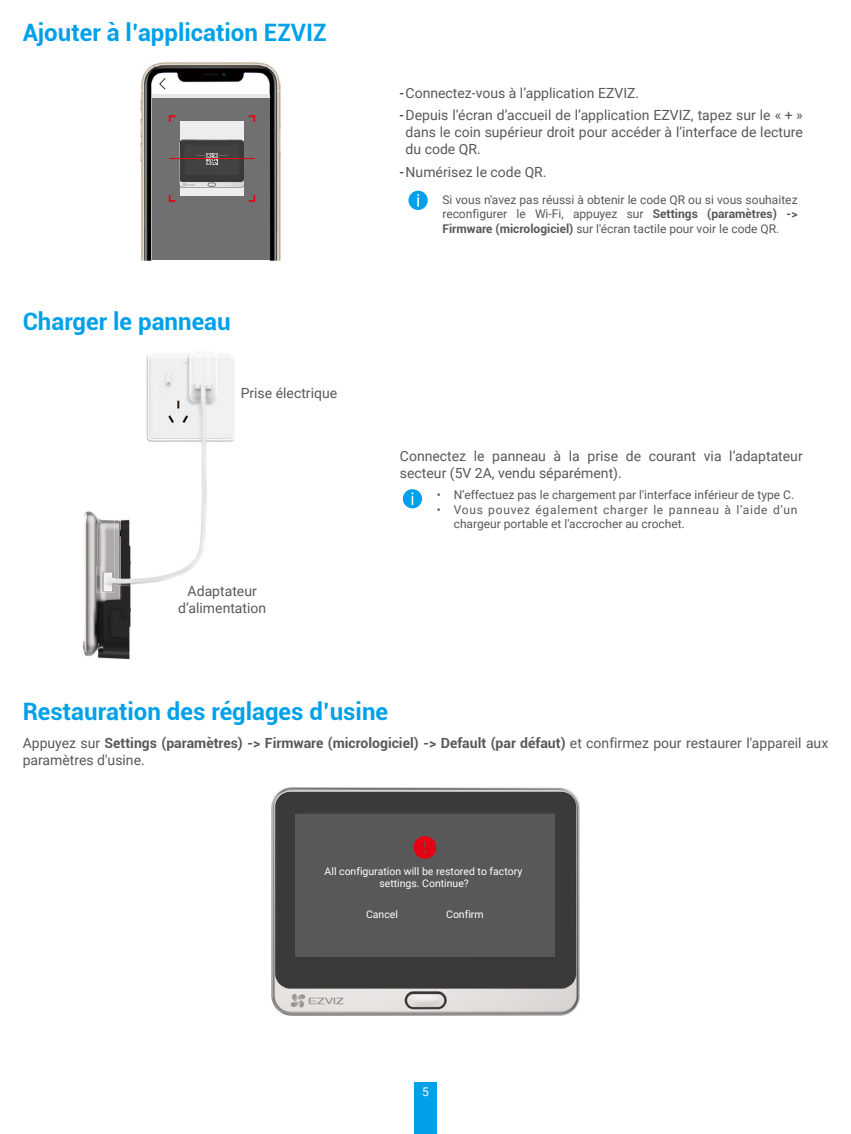
<style>
.page{position:relative;width:851px;height:1134px;background:#fff}
.page>*{position:absolute;margin:0;border:0;box-sizing:border-box;transform-origin:0 0}
.t1{font:700 24px "Roboto";color:#00a1e9}
.t2{font:14px/16.8px "Roboto";color:#595857}
.t3{font:12px/14.4px "Roboto";color:#595857;text-align:justify}
.t4{font:12px/14.4px "Roboto";letter-spacing:.05em;color:#595857}
.t5{font:12px "Roboto";color:#fff}
.t6{font:10.4px/12.6px "Roboto";color:#fff;text-align:center}
.s1{color:#231916}
.s2{font-weight:700}
</style>
<div class="page">
<div style="left:414px;top:1083px;width:23px;height:51px;background:#00a1e9"></div>
<img style="left:140px;top:62px;width:140px;height:199px">
<div style="left:152px;top:98px;width:118px;height:162px;background:#707070"></div>
<hr style="left:152px;top:94px;width:117px;height:4px;background:#e6e6e6">
<svg style="left:159px;top:78px;width:6px;height:11px"></svg>
<div style="left:180px;top:121px;width:64px;height:75px;background:#ededf0"></div>
<img style="left:179px;top:139px;width:65px;height:48px">
<svg style="left:206px;top:154px;width:11px;height:11px"></svg>
<svg style="left:169px;top:115px;width:6px;height:7px"></svg>
<svg style="left:249px;top:115px;width:6px;height:7px"></svg>
<svg style="left:169px;top:195px;width:6px;height:7px"></svg>
<svg style="left:249px;top:195px;width:6px;height:7px"></svg>
<hr style="left:169px;top:158px;width:86px;height:1px;background:#e60012">
<div style="left:408px;top:191px;width:19px;height:19px;background:#00a1e9;border-radius:50%"></div>
<svg style="left:417px;top:194px;width:2px;height:13px"></svg>
<img style="left:83px;top:511px;width:48px;height:149px">
<img style="left:131px;top:353px;width:103px;height:232px">
<img style="left:114px;top:511px;width:17px;height:74px">
<img style="left:96px;top:566px;width:18px;height:27px">
<div style="left:403px;top:489px;width:19px;height:19px;background:#00a1e9;border-radius:50%"></div>
<svg style="left:411px;top:492px;width:2px;height:13px"></svg>
<img style="left:272px;top:787px;width:307px;height:228px">
<div style="left:295px;top:815px;width:259px;height:142px;background:#595858"></div>
<div style="left:413px;top:836px;width:23px;height:23px;background:#e60013;border-radius:50%"></div>
<svg style="left:424px;top:842px;width:2px;height:11px"></svg>
<h1 class="t1" style="left:23px;top:15px;width:306px">Ajouter à l’application EZVIZ</h1>
<h1 class="t1" style="left:23px;top:304px;width:209px">Charger le panneau</h1>
<p class="t2" style="left:240px;top:384px;width:98px">Prise électrique</p>
<p class="t2" style="left:178px;top:582px;width:90px;text-align:center">Adaptateur d’alimentation</p>
<p class="t2" style="left:400px;top:81px;width:404px;line-height:22.4px"><span class="s1">-</span>Connectez-vous à l’application EZVIZ.<br><span class="s1">-</span>Depuis l’écran d’accueil de l’application EZVIZ, tapez sur le « + »</p>
<p class="t2" style="left:405px;top:123px;width:398px">dans le coin supérieur droit pour accéder à l’interface de lecture du code QR.</p>
<p class="t2" style="left:400px;top:163px;width:148px"><span class="s1">-</span>Numérisez le code QR.</p>
<p class="t3" style="left:442px;top:192px;width:356px">Si vous n'avez pas réussi à obtenir le code QR ou si vous souhaitez reconfigurer le Wi-Fi, appuyez sur <span class="s2">Settings (paramètres) -&gt; Firmware (micrologiciel)</span> sur l'écran tactile pour voir le code QR.</p>
<p class="t2" style="left:400px;top:447px;width:404px">Connectez le panneau à la prise de courant via l’adaptateur secteur (5V 2A, vendu séparément).</p>
<p class="t3" style="left:436px;top:487px;width:359px">• N’effectuez pas le chargement par l'interface inférieur de type C.</p>
<p class="t4" style="left:453px;top:502px;width:345px;text-indent:-17px">• Vous pouvez également charger le panneau à l’aide d’un chargeur portable et l'accrocher au crochet.</p>
<h1 class="t1" style="left:23px;top:694px;width:367px">Restauration des réglages d’usine</h1>
<p class="t2" style="left:23px;top:734px;width:807px">Appuyez sur <span class="s2">Settings (paramètres) -&gt; Firmware (micrologiciel) -&gt; Default (par défaut)</span> et confirmez pour restaurer l'appareil aux paramètres d'usine.</p>
<p class="t6" style="left:324px;top:864px;width:199px">All configuration will be restored to factory settings. Continue?</p>
<p class="t6" style="left:366px;top:908px;width:33px">Cancel</p>
<p class="t6" style="left:446px;top:908px;width:39px">Confirm</p>
<p class="t5" style="left:422px;top:1084px;width:8px">5</p>
</div>
